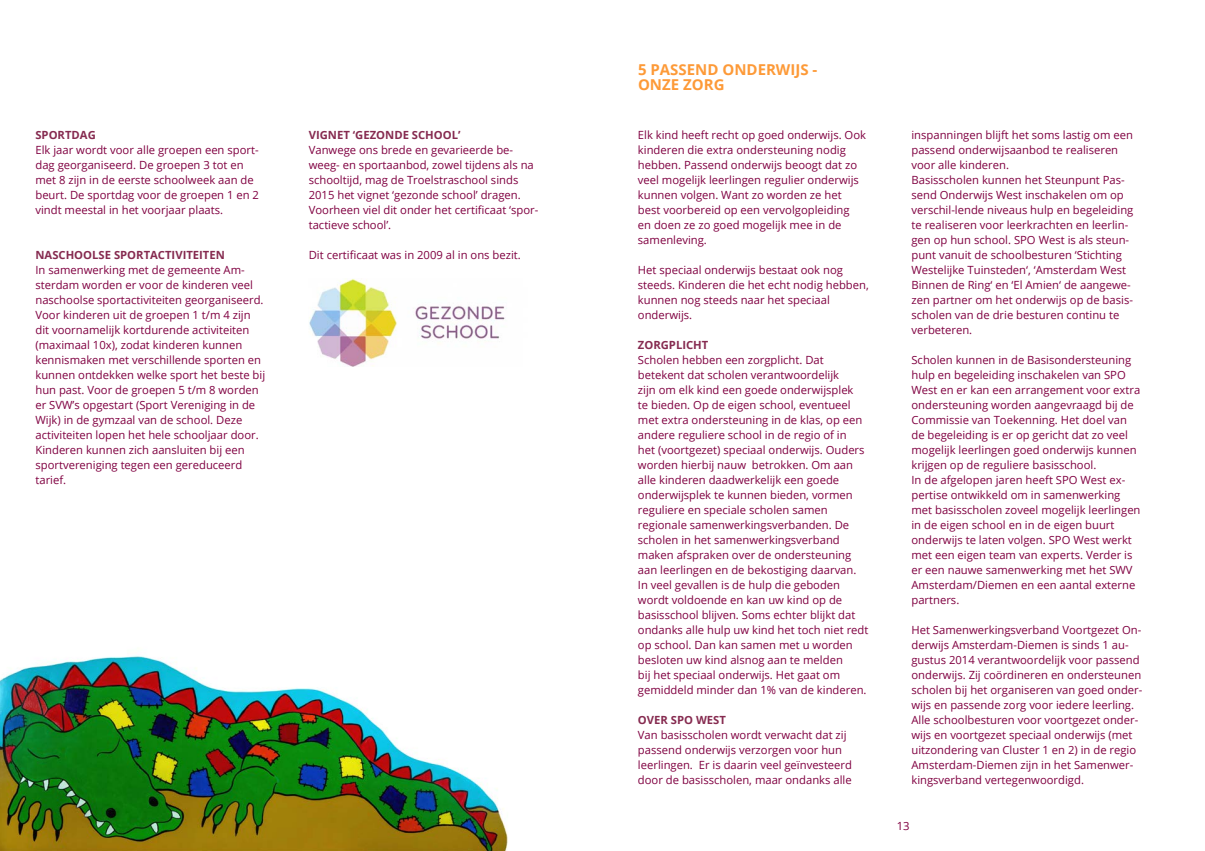
<style>
.page{position:relative;width:1205px;height:851px;background:#fff}
.page>*{position:absolute;margin:0;border:0;box-sizing:border-box;transform-origin:0 0}
.t1{font:700 15px/15px "Open Sans";color:#fd9a38}
.t2{font:11.25px/15px "Open Sans";color:#800041}
.t3{font:700 11.25px "Open Sans";color:#862b50}
</style>
<div class="page">
<img style="left:0;top:655px;width:508px;height:195px">
<img style="left:309px;top:279px;width:198px;height:87px">
<p class="t3" style="left:35px;top:127px;width:62px">SPORTDAG</p>
<p class="t2" style="left:35px;top:142px;width:225px">Elk jaar wordt voor alle groepen een sport&shy;dag georganiseerd. De groepen 3 tot en met 8 zijn in de eerste schoolweek aan de beurt. De sportdag voor de groepen 1 en 2 vindt meestal in het voorjaar plaats.</p>
<p class="t3" style="left:35px;top:247px;width:191px">NASCHOOLSE SPORTACTIVITEITEN</p>
<p class="t2" style="left:35px;top:262px;width:231px">In samenwerking met de gemeente Am&shy;sterdam worden er voor de kinderen veel naschoolse sportactiviteiten georganiseerd.<br>Voor kinderen uit de groepen 1 t/m 4 zijn dit voornamelijk kortdurende activiteiten (maximaal 10x), zodat kinderen kunnen kennismaken met verschillende sporten en kunnen ontdekken welke sport het beste bij hun past. Voor de groepen 5 t/m 8 worden er SVW’s opgestart (Sport Vereniging in de Wijk) in de gymzaal van de school. Deze activiteiten lopen het hele schooljaar door.<br>Kinderen kunnen zich aansluiten bij een sportvereniging tegen een gereduceerd tarief.</p>
<p class="t3" style="left:309px;top:127px;width:153px">VIGNET ‘GEZONDE SCHOOL’</p>
<p class="t2" style="left:309px;top:142px;width:231px">Vanwege ons brede en gevarieerde be&shy;weeg- en sportaanbod, zowel tijdens als na schooltijd, mag de Troelstraschool sinds 2015 het vignet ‘gezonde school’ dragen.<br>Voorheen viel dit onder het certificaat ‘spor&shy;tactieve school’.</p>
<p class="t2" style="left:309px;top:247px;width:214px">Dit certificaat was in 2009 al in ons bezit.</p>
<h1 class="t1" style="left:638px;top:62px;width:181px">5 PASSEND ONDERWIJS -<br>ONZE ZORG</h1>
<p class="t2" style="left:638px;top:127px;width:230px">Elk kind heeft recht op goed onderwijs. Ook kinderen die extra ondersteuning nodig hebben. Passend onderwijs beoogt dat zo veel mogelijk leerlingen regulier onderwijs kunnen volgen. Want zo worden ze het best voorbereid op een vervolgopleiding<br>en doen ze zo goed mogelijk mee in de samenleving.</p>
<p class="t2" style="left:638px;top:262px;width:232px">Het speciaal onderwijs bestaat ook nog steeds. Kinderen die het echt nodig hebben, kunnen nog steeds naar het speciaal onderwijs.</p>
<p class="t3" style="left:638px;top:337px;width:72px">ZORGPLICHT</p>
<p class="t2" style="left:638px;top:352px;width:232px">Scholen hebben een zorgplicht. Dat betekent dat scholen verantwoordelijk<br>zijn om elk kind een goede onderwijsplek<br>te bieden. Op de eigen school, eventueel met extra ondersteuning in de klas, op een andere reguliere school in de regio of in<br>het (voortgezet) speciaal onderwijs. Ouders worden hierbij nauw betrokken. Om aan alle kinderen daadwerkelijk een goede onderwijsplek te kunnen bieden, vormen reguliere en speciale scholen samen regionale samenwerkingsverbanden. De scholen in het samenwerkingsverband maken afspraken over de ondersteuning aan leerlingen en de bekostiging daarvan.<br>In veel gevallen is de hulp die geboden wordt voldoende en kan uw kind op de basisschool blijven. Soms echter blijkt dat ondanks alle hulp uw kind het toch niet redt op school. Dan kan samen met u worden besloten uw kind alsnog aan te melden<br>bij het speciaal onderwijs. Het gaat om gemiddeld minder dan 1% van de kinderen.</p>
<p class="t3" style="left:638px;top:712px;width:89px">OVER SPO WEST</p>
<p class="t2" style="left:638px;top:727px;width:216px">Van basisscholen wordt verwacht dat zij passend onderwijs verzorgen voor hun leerlingen. Er is daarin veel geïnvesteerd door de basisscholen, maar ondanks alle</p>
<p class="t2" style="left:911px;top:127px;width:223px">inspanningen blijft het soms lastig om een passend onderwijsaanbod te realiseren voor alle kinderen.<br>Basisscholen kunnen het Steunpunt Pas&shy;send Onderwijs West inschakelen om op verschil-lende niveaus hulp en begeleiding te realiseren voor leerkrachten en leerlin&shy;gen op hun school. SPO West is als steun&shy;punt vanuit de schoolbesturen ‘Stichting Westelijke Tuinsteden‘, ‘Amsterdam West Binnen de Ring‘ en ‘El Amien‘ de aangewe&shy;zen partner om het onderwijs op de basis&shy;scholen van de drie besturen continu te verbeteren.</p>
<p class="t2" style="left:911px;top:352px;width:231px">Scholen kunnen in de Basisondersteuning hulp en begeleiding inschakelen van SPO West en er kan een arrangement voor extra ondersteuning worden aangevraagd bij de Commissie van Toekenning. Het doel van de begeleiding is er op gericht dat zo veel mogelijk leerlingen goed onderwijs kunnen krijgen op de reguliere basisschool.<br>In de afgelopen jaren heeft SPO West ex&shy;pertise ontwikkeld om in samenwerking met basisscholen zoveel mogelijk leerlingen in de eigen school en in de eigen buurt onderwijs te laten volgen. SPO West werkt met een eigen team van experts. Verder is er een nauwe samenwerking met het SWV Amsterdam/Diemen en een aantal externe partners.</p>
<p class="t2" style="left:911px;top:622px;width:232px">Het Samenwerkingsverband Voortgezet On&shy;derwijs Amsterdam-Diemen is sinds 1 au&shy;gustus 2014 verantwoordelijk voor passend onderwijs. Zij coördineren en ondersteunen scholen bij het organiseren van goed onder&shy;wijs en passende zorg voor iedere leerling.<br>Alle schoolbesturen voor voortgezet onder&shy;wijs en voortgezet speciaal onderwijs (met uitzondering van Cluster 1 en 2) in de regio Amsterdam-Diemen zijn in het Samenwer&shy;kingsverband vertegenwoordigd.</p>
<p class="t2" style="left:897px;top:817px;width:14px">13</p>
</div>
